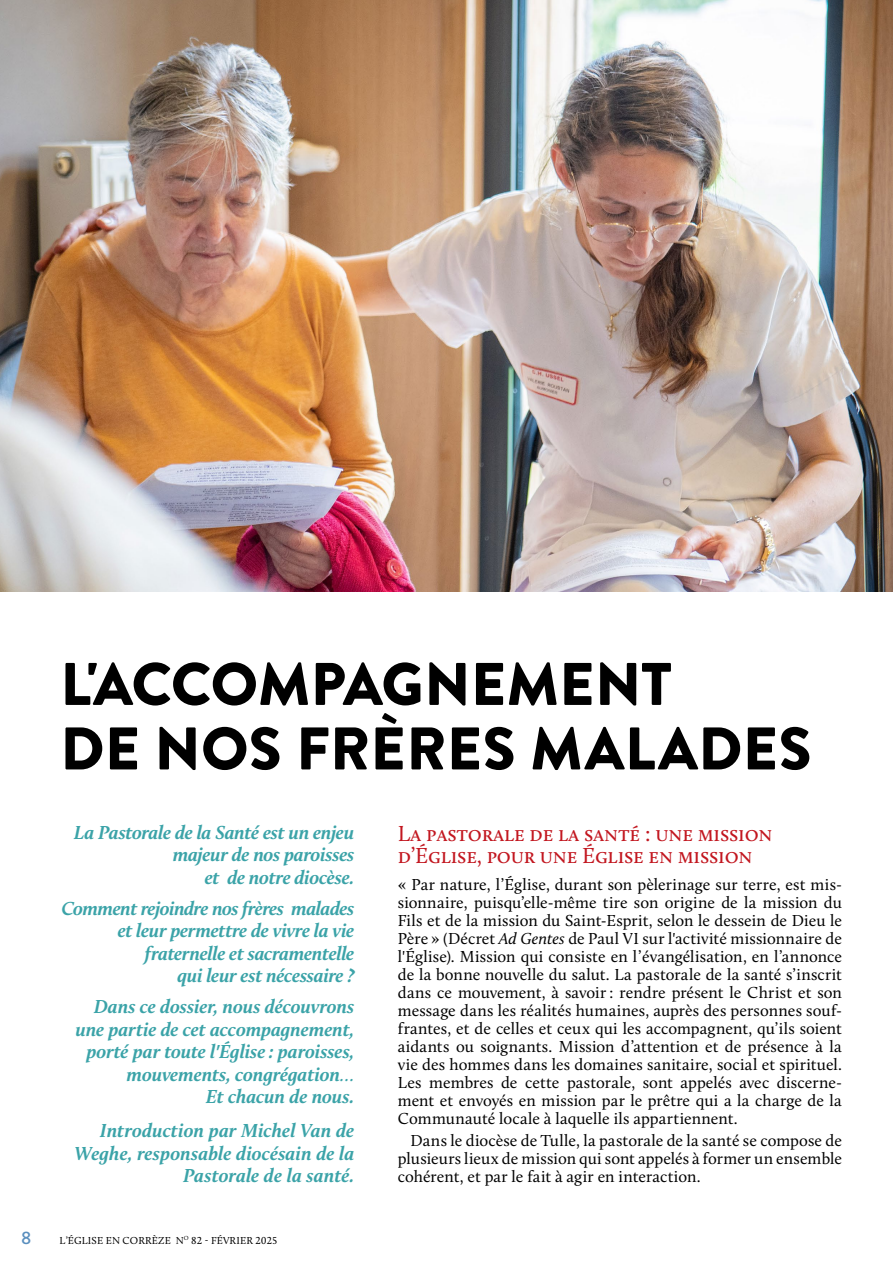
<style>
.page{position:relative;width:893px;height:1263px;background:#fff}
.page>*{position:absolute;margin:0;border:0;box-sizing:border-box;transform-origin:0 0}
.t1{font:900 60px/64.5px "Brandon Grotesque";letter-spacing:.005em;color:#000}
.t2{font:22.5px/22.5px "Calluna";letter-spacing:-.01em;color:#c2161f}
.t3{font:italic 700 19.5px/22.5px "Calluna";letter-spacing:-.01em;color:#3ba3a8;text-align:right}
.t4{font:500 18px "Brandon Grotesque";color:#5a8fbe}
.t5{font:16.5px/18px "Calluna";letter-spacing:.005em;color:#000;text-align:justify}
.t6{font:10.5px "Calluna";letter-spacing:.015em;color:#000}
.s1{font-style:italic}
</style>
<div class="page">
<img style="left:0;top:0;width:893px;height:591px">
<h1 class="t1" style="left:60px;top:653px;width:753px">L'ACCOMPAGNEMENT<br>DE NOS FRÈRES MALADES</h1>
<p class="t3" style="left:74px;top:820px;width:282px">La Pastorale de la Santé est un enjeu majeur de nos paroisses<br>et de notre diocèse.</p>
<p class="t3" style="left:61px;top:896px;width:295px">Comment rejoindre nos frères malades et leur permettre de vivre la vie fraternelle et sacramentelle<br>qui leur est nécessaire ?</p>
<p class="t3" style="left:75px;top:995px;width:280px">Dans ce dossier, nous découvrons une partie de cet accompagnement, porté par toute l'Église : paroisses, mouvements, congrégation…<br>Et chacun de nous.</p>
<p class="t3" style="left:75px;top:1119px;width:281px">Introduction par Michel Van de<br>Weghe, responsable diocésain de la<br>Pastorale de la santé.</p>
<p class="t4" style="left:21px;top:1225px;width:12px">8</p>
<p class="t6" style="left:60px;top:1234px;width:219px">L’ÉGLISE EN CORRÈZE N<sup>O</sup> 82 - FÉVRIER 2025</p>
<h2 class="t2" style="left:398px;top:822px;width:376px">La pastorale de la santé : une mission d’Église, pour une Église en mission</h2>
<p class="t5" style="left:398px;top:875px;width:446px">« Par nature, l’Église, durant son pèlerinage sur terre, est mis&shy;sionnaire, puisqu’elle-même tire son origine de la mission du Fils et de la mission du Saint-Esprit, selon le dessein de Dieu le Père » (Décret <span class="s1">Ad Gentes</span> de Paul VI sur l'activité missionnaire de l'Église). Mission qui consiste en l’évangélisation, en l’annonce de la bonne nouvelle du salut. La pastorale de la santé s’inscrit dans ce mouvement, à savoir : rendre présent le Christ et son message dans les réalités humaines, auprès des personnes souf&shy;frantes, et de celles et ceux qui les accompagnent, qu’ils soient aidants ou soignants. Mission d’attention et de présence à la vie des hommes dans les domaines sanitaire, social et spirituel.<br>Les membres de cette pastorale, sont appelés avec discerne&shy;ment et envoyés en mission par le prêtre qui a la charge de la Communauté locale à laquelle ils appartiennent.</p>
<p class="t5" style="left:398px;top:1131px;width:446px;text-indent:13px">Dans le diocèse de Tulle, la pastorale de la santé se compose de plusieurs lieux de mission qui sont appelés à former un ensemble cohérent, et par le fait à agir en interaction.</p>
</div>
